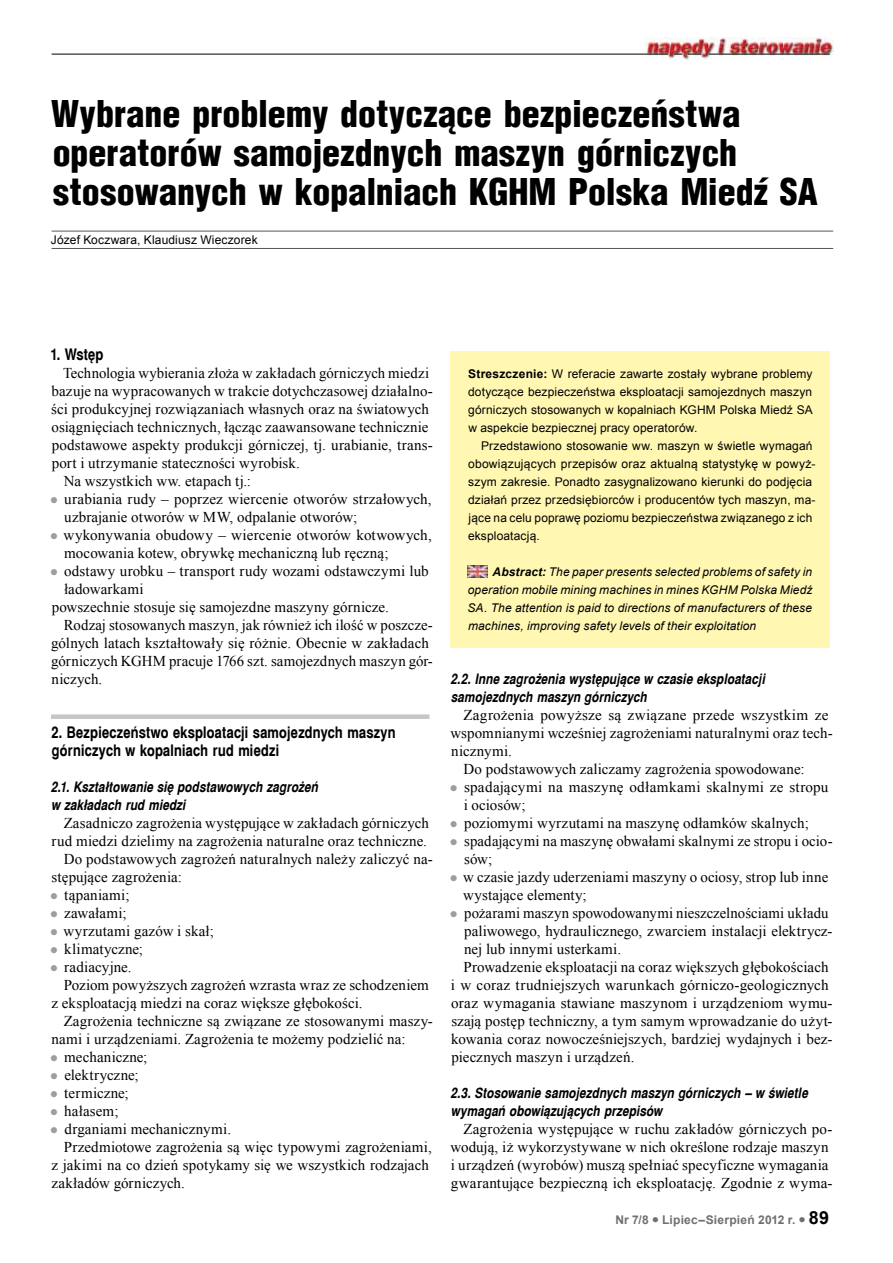
<style>
.page{position:relative;width:893px;height:1263px;background:#fff}
.page>*{position:absolute;margin:0;border:0;box-sizing:border-box;transform-origin:0 0}
.t1{font:900 36px/39px "Switzerland Cond";color:#000}
.t2{font:700 15.75px/18px "Switzerland Narrow";letter-spacing:.005em;color:#000}
.t3{font:15px/18px "Times New Roman";letter-spacing:.01em;color:#000}
.t4{font:italic 700 14.25px/18px "Switzerland Narrow";letter-spacing:.01em;color:#000}
.t5{font:12px/18px "Arial";letter-spacing:.015em;color:#000;text-align:justify}
.t6{font:italic 12px/18px "Arial";letter-spacing:.01em;color:#000;text-align:justify}
.t7{font:700 12px "Arial";letter-spacing:.02em;color:#706f6f}
.s1{font-weight:700}
.s2{font-size:18px;color:#000}
</style>
<div class="page">
<img style="left:646px;top:38px;width:187px;height:22px">
<hr style="left:52px;top:54px;width:616px;height:1px;background:#000">
<svg style="left:674px;top:54px;width:27px;height:1px"></svg>
<hr style="left:709px;top:54px;width:121px;height:1px;background:#000">
<div style="left:51px;top:714px;width:378px;height:5px;background:#c6c6c6"></div>
<hr style="left:52px;top:231px;width:781px;height:1px;background:#575756">
<hr style="left:52px;top:248px;width:781px;height:1px;background:#575756">
<div style="left:451px;top:351px;width:379px;height:297px;background:#fff7b2"></div>
<img style="left:468px;top:566px;width:19px;height:12px">
<h1 class="t1" style="left:51px;top:93px;width:768px">Wybrane problemy dotyczące bezpieczeństwa operatorów samojezdnych maszyn górniczych stosowanych w kopalniach KGHM Polska Miedź SA</h1>
<p class="t5" style="left:51px;top:231px;width:208px">Józef Koczwara, Klaudiusz Wieczorek</p>
<p class="t2" style="left:50px;top:345px;width:55px">1. Wstęp</p>
<p class="t3" style="left:63px;top:364px;width:368px">Technologia wybierania złoża w zakładach górniczych miedzi</p>
<p class="t3" style="left:52px;top:382px;width:383px">bazuje na wypracowanych w trakcie dotychczasowej działalno-</p>
<p class="t3" style="left:51px;top:400px;width:379px">ści produkcyjnej rozwiązaniach własnych oraz na światowych</p>
<p class="t3" style="left:52px;top:418px;width:379px">osiągnięciach technicznych, łącząc zaawansowane technicznie</p>
<p class="t3" style="left:52px;top:436px;width:383px">podstawowe aspekty produkcji górniczej, tj. urabianie, trans-</p>
<p class="t3" style="left:52px;top:454px;width:250px">port i utrzymanie stateczności wyrobisk.</p>
<p class="t3" style="left:64px;top:472px;width:189px">Na wszystkich ww. etapach tj.:</p>
<p class="t3" style="left:64px;top:490px;width:369px">urabiania rudy – poprzez wiercenie otworów strzałowych,</p>
<p class="t3" style="left:64px;top:508px;width:295px">uzbrajanie otworów w MW, odpalanie otworów;</p>
<p class="t3" style="left:64px;top:526px;width:370px">wykonywania obudowy – wiercenie otworów kotwowych,</p>
<p class="t3" style="left:64px;top:544px;width:326px">mocowania kotew, obrywkę mechaniczną lub ręczną;</p>
<p class="t3" style="left:64px;top:562px;width:366px">odstawy urobku – transport rudy wozami odstawczymi lub</p>
<p class="t3" style="left:64px;top:580px;width:81px">ładowarkami</p>
<p class="t3" style="left:52px;top:598px;width:339px">powszechnie stosuje się samojezdne maszyny górnicze.</p>
<p class="t3" style="left:64px;top:616px;width:371px">Rodzaj stosowanych maszyn, jak również ich ilość w poszcze-</p>
<p class="t3" style="left:51px;top:634px;width:379px">gólnych latach kształtowały się różnie. Obecnie w zakładach</p>
<p class="t3" style="left:51px;top:652px;width:383px">górniczych KGHM pracuje 1766 szt. samojezdnych maszyn gór-</p>
<p class="t3" style="left:52px;top:670px;width:52px">niczych.</p>
<p class="t2" style="left:52px;top:723px;width:346px">2. Bezpieczeństwo eksploatacji samojezdnych maszyn górniczych w kopalniach rud miedzi</p>
<p class="t4" style="left:51px;top:778px;width:269px">2.1. Kształtowanie się podstawowych zagrożeń w zakładach rud miedzi</p>
<p class="t3" style="left:64px;top:814px;width:367px">Zasadniczo zagrożenia występujące w zakładach górniczych</p>
<p class="t3" style="left:52px;top:832px;width:377px">rud miedzi dzielimy na zagrożenia naturalne oraz techniczne.</p>
<p class="t3" style="left:64px;top:850px;width:371px">Do podstawowych zagrożeń naturalnych należy zaliczyć na-</p>
<p class="t3" style="left:52px;top:868px;width:132px">stępujące zagrożenia:</p>
<p class="t3" style="left:64px;top:886px;width:67px">tąpaniami;</p>
<p class="t3" style="left:64px;top:904px;width:64px">zawałami;</p>
<p class="t3" style="left:64px;top:922px;width:152px">wyrzutami gazów i skał;</p>
<p class="t3" style="left:64px;top:940px;width:80px">klimatyczne;</p>
<p class="t3" style="left:64px;top:958px;width:69px">radiacyjne.</p>
<p class="t3" style="left:64px;top:976px;width:366px">Poziom powyższych zagrożeń wzrasta wraz ze schodzeniem</p>
<p class="t3" style="left:52px;top:994px;width:312px">z eksploatacją miedzi na coraz większe głębokości.</p>
<p class="t3" style="left:64px;top:1012px;width:371px">Zagrożenia techniczne są związane ze stosowanymi maszy-</p>
<p class="t3" style="left:52px;top:1030px;width:356px">nami i urządzeniami. Zagrożenia te możemy podzielić na:</p>
<p class="t3" style="left:64px;top:1048px;width:85px">mechaniczne;</p>
<p class="t3" style="left:64px;top:1066px;width:76px">elektryczne;</p>
<p class="t3" style="left:64px;top:1084px;width:66px">termiczne;</p>
<p class="t3" style="left:64px;top:1102px;width:56px">hałasem;</p>
<p class="t3" style="left:64px;top:1120px;width:168px">drganiami mechanicznymi.</p>
<p class="t3" style="left:64px;top:1138px;width:370px">Przedmiotowe zagrożenia są więc typowymi zagrożeniami,</p>
<p class="t3" style="left:52px;top:1156px;width:379px">z jakimi na co dzień spotykamy się we wszystkich rodzajach</p>
<p class="t3" style="left:52px;top:1174px;width:135px">zakładów górniczych.</p>
<p class="t5" style="left:468px;top:365px;width:346px"><span class="s1">Streszczenie:</span> W referacie zawarte zostały wybrane problemy dotyczące bezpieczeństwa eksploatacji samojezdnych maszyn górniczych stosowanych w kopalniach KGHM Polska Miedź SA w aspekcie bezpiecznej pracy operatorów.</p>
<p class="t5" style="left:468px;top:437px;width:349px;text-align:left;text-indent:13px">Przedstawiono stosowanie ww. maszyn w świetle wymagań obowiązujących przepisów oraz aktualną statystykę w powyż&shy;szym zakresie. Ponadto zasygnalizowano kierunki do podjęcia działań przez przedsiębiorców i producentów tych maszyn, ma&shy;jące na celu poprawę poziomu bezpieczeństwa związanego z ich eksploatacją.</p>
<p class="t6" style="left:467px;top:563px;width:347px;text-indent:25px"><span class="s1">Abstract:</span> The paper presents selected problems of safety in operation mobile mining machines in mines KGHM Polska Miedź SA. The attention is paid to directions of manufacturers of these machines, improving safety levels of their exploitation</p>
<p class="t4" style="left:450px;top:670px;width:316px">2.2. Inne zagrożenia występujące w czasie eksploatacji samojezdnych maszyn górniczych</p>
<p class="t3" style="left:463px;top:706px;width:366px">Zagrożenia powyższe są związane przede wszystkim ze</p>
<p class="t3" style="left:451px;top:724px;width:384px">wspomnianymi wcześniej zagrożeniami naturalnymi oraz tech-</p>
<p class="t3" style="left:451px;top:742px;width:62px">nicznymi.</p>
<p class="t3" style="left:463px;top:760px;width:343px">Do podstawowych zaliczamy zagrożenia spowodowane:</p>
<p class="t3" style="left:464px;top:778px;width:366px">spadającymi na maszynę odłamkami skalnymi ze stropu</p>
<p class="t3" style="left:464px;top:796px;width:63px">i ociosów;</p>
<p class="t3" style="left:464px;top:814px;width:346px">poziomymi wyrzutami na maszynę odłamków skalnych;</p>
<p class="t3" style="left:464px;top:832px;width:370px">spadającymi na maszynę obwałami skalnymi ze stropu i ocio-</p>
<p class="t3" style="left:464px;top:850px;width:30px">sów;</p>
<p class="t3" style="left:463px;top:868px;width:367px">w czasie jazdy uderzeniami maszyny o ociosy, strop lub inne</p>
<p class="t3" style="left:463px;top:886px;width:125px">wystające elementy;</p>
<p class="t3" style="left:464px;top:904px;width:366px">pożarami maszyn spowodowanymi nieszczelnościami układu</p>
<p class="t3" style="left:464px;top:922px;width:370px">paliwowego, hydraulicznego, zwarciem instalacji elektrycz-</p>
<p class="t3" style="left:464px;top:940px;width:159px">nej lub innymi usterkami.</p>
<p class="t3" style="left:463px;top:958px;width:367px">Prowadzenie eksploatacji na coraz większych głębokościach</p>
<p class="t3" style="left:451px;top:976px;width:379px">i w coraz trudniejszych warunkach górniczo-geologicznych</p>
<p class="t3" style="left:451px;top:994px;width:383px">oraz wymagania stawiane maszynom i urządzeniom wymu-</p>
<p class="t3" style="left:451px;top:1012px;width:383px">szają postęp techniczny, a tym samym wprowadzanie do użyt-</p>
<p class="t3" style="left:451px;top:1030px;width:383px">kowania coraz nowocześniejszych, bardziej wydajnych i bez-</p>
<p class="t3" style="left:451px;top:1048px;width:185px">piecznych maszyn i urządzeń.</p>
<p class="t4" style="left:450px;top:1084px;width:359px">2.3. Stosowanie samojezdnych maszyn górniczych – w świetle wymagań obowiązujących przepisów</p>
<p class="t3" style="left:451px;top:1120px;width:384px;text-indent:13px">Zagrożenia występujące w ruchu zakładów górniczych po&shy;wodują, iż wykorzystywane w nich określone rodzaje maszyn i urządzeń (wyrobów) muszą spełniać specyficzne wymagania gwarantujące bezpieczną ich eksploatację. Zgodnie z wyma-</p>
<p class="t7" style="left:615px;top:1212px;width:215px">Nr 7/8 ● Lipiec–Sierpień 2012 r. ● <span class="s2">89</span></p>
</div>
